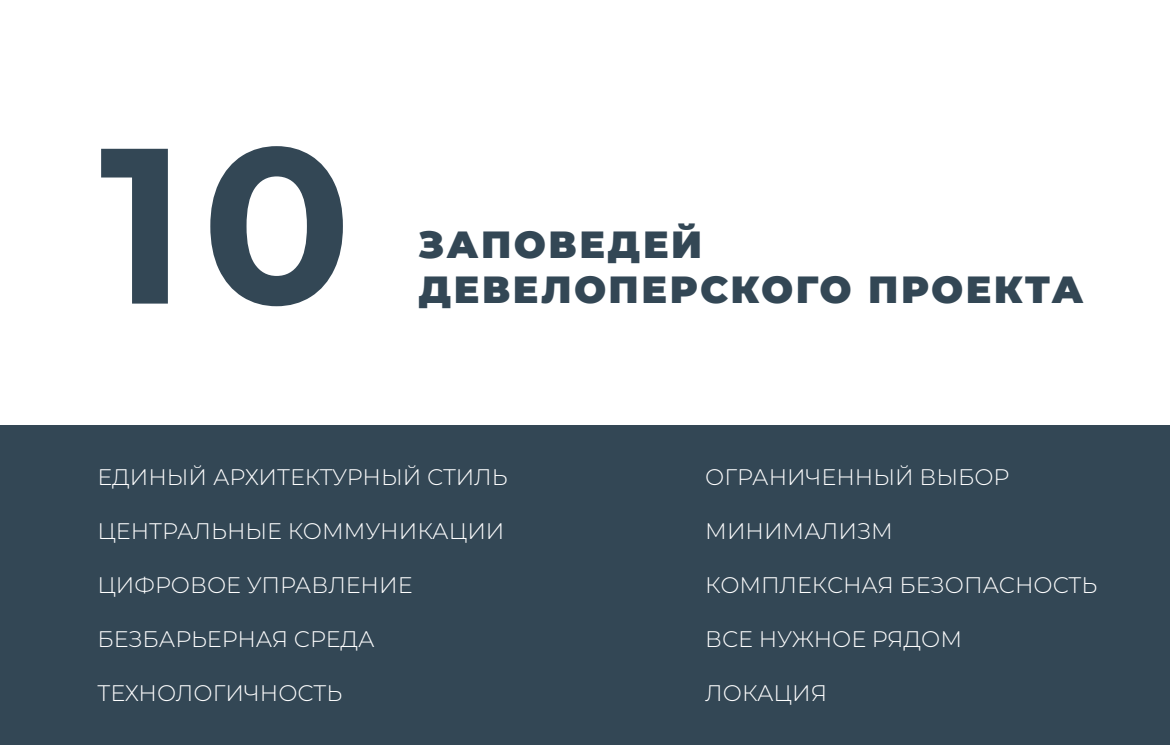
<style>
.page{position:relative;width:1170px;height:745px;background:#fff}
.page>*{position:absolute;margin:0;border:0;box-sizing:border-box;transform-origin:0 0}
.t1{font:700 220.88px "Montserrat";color:#334755}
.t2{font:900 37.88px/45.4px "Montserrat";letter-spacing:.07em;color:#334755}
.t3{font:300 22.5px "Montserrat";color:#fff}
</style>
<div class="page">
<div style="left:0;top:425px;width:1169px;height:319px;background:#334755"></div>
<h1 class="t1" style="left:100px;top:66px;width:254px">10</h1>
<h2 class="t2" style="left:418px;top:219px;width:666px">ЗАПОВЕДЕЙ<br>ДЕВЕЛОПЕРСКОГО ПРОЕКТА</h2>
<p class="t3" style="left:97px;top:461px;width:412px">ЕДИНЫЙ АРХИТЕКТУРНЫЙ СТИЛЬ</p>
<p class="t3" style="left:97px;top:515px;width:408px">ЦЕНТРАЛЬНЫЕ КОММУНИКАЦИИ</p>
<p class="t3" style="left:97px;top:569px;width:316px">ЦИФРОВОЕ УПРАВЛЕНИЕ</p>
<p class="t3" style="left:97px;top:623px;width:278px">БЕЗБАРЬЕРНАЯ СРЕДА</p>
<p class="t3" style="left:97px;top:677px;width:246px">ТЕХНОЛОГИЧНОСТЬ</p>
<p class="t3" style="left:705px;top:461px;width:305px">ОГРАНИЧЕННЫЙ ВЫБОР</p>
<p class="t3" style="left:705px;top:515px;width:189px">МИНИМАЛИЗМ</p>
<p class="t3" style="left:705px;top:569px;width:393px">КОМПЛЕКСНАЯ БЕЗОПАСНОСТЬ</p>
<p class="t3" style="left:705px;top:623px;width:258px">ВСЕ НУЖНОЕ РЯДОМ</p>
<p class="t3" style="left:705px;top:677px;width:123px">ЛОКАЦИЯ</p>
</div>
